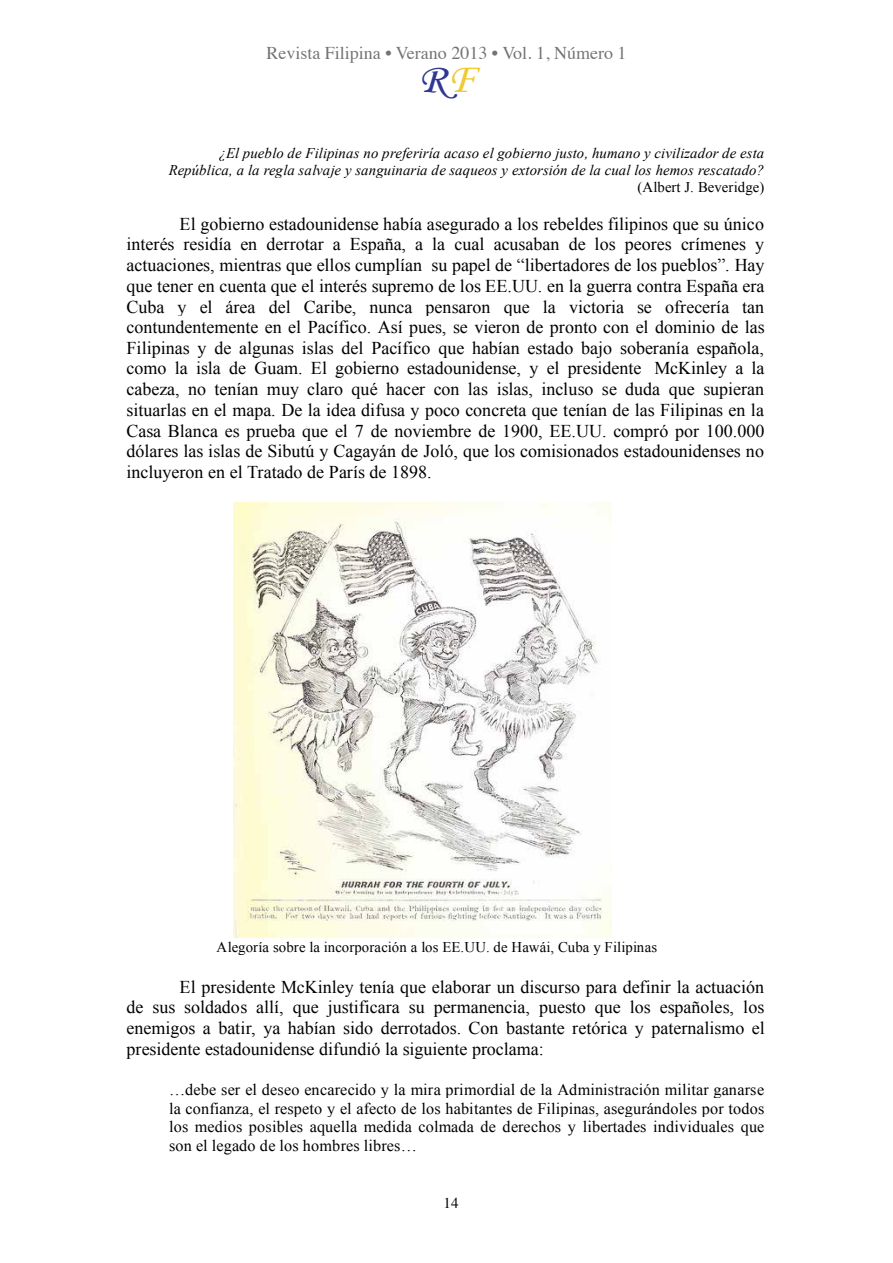
<style>
.page{position:relative;width:893px;height:1263px;background:#fff}
.page>*{position:absolute;margin:0;border:0;box-sizing:border-box;transform-origin:0 0}
.t1{font:42px "Monotype Corsiva";color:#2f3693;scale:1.15 1}
.t2{font:18px/20.7px "Times New Roman";color:#000;text-align:justify}
.t3{font:18px "Times";color:#000}
.t4{font:16.2px/18.9px "Times New Roman";letter-spacing:.01em;color:#000;text-align:justify}
.t5{font:15px "Times";color:#000}
.t6{font:italic 14.7px/17.2px "Times New Roman";letter-spacing:.01em;color:#000;text-align:right}
.t7{font:14.7px "Times New Roman";letter-spacing:.01em;color:#000}
.s1{color:#f0ca30}
</style>
<div class="page">
<img style="left:233px;top:503px;width:379px;height:435px">
<p class="t3" style="left:266px;top:36px;width:362px">Revista Filipina • Verano 2013 • Vol. 1, Número 1</p>
<h1 class="t1" style="left:418px;top:54px;width:51px">R<span class="s1">F</span></h1>
<p class="t6" style="left:169px;top:146px;width:597px">¿El pueblo de Filipinas no preferiría acaso el gobierno justo, humano y civilizador de esta<br>República, a la regla salvaje y sanguinaria de saqueos y extorsión de la cual los hemos rescatado?</p>
<p class="t7" style="left:637px;top:179px;width:128px">(Albert J. Beveridge)</p>
<p class="t2" style="left:127px;top:213px;width:640px;text-indent:53px">El gobierno estadounidense había asegurado a los rebeldes filipinos que su único interés residía en derrotar a España, a la cual acusaban de los peores crímenes y actuaciones, mientras que ellos cumplían su papel de “libertadores de los pueblos”. Hay que tener en cuenta que el interés supremo de los EE.UU. en la guerra contra España era Cuba y el área del Caribe, nunca pensaron que la victoria se ofrecería tan contundentemente en el Pacífico. Así pues, se vieron de pronto con el dominio de las Filipinas y de algunas islas del Pacífico que habían estado bajo soberanía española, como la isla de Guam. El gobierno estadounidense, y el presidente McKinley a la cabeza, no tenían muy claro qué hacer con las islas, incluso se duda que supieran situarlas en el mapa. De la idea difusa y poco concreta que tenían de las Filipinas en la Casa Blanca es prueba que el 7 de noviembre de 1900, EE.UU. compró por 100.000 dólares las islas de Sibutú y Cagayán de Joló, que los comisionados estadounidenses no incluyeron en el Tratado de París de 1898.</p>
<p class="t7" style="left:217px;top:939px;width:442px">Alegoría sobre la incorporación a los EE.UU. de Hawái, Cuba y Filipinas</p>
<p class="t2" style="left:127px;top:976px;width:640px;text-indent:53px">El presidente McKinley tenía que elaborar un discurso para definir la actuación de sus soldados allí, que justificara su permanencia, puesto que los españoles, los enemigos a batir, ya habían sido derrotados. Con bastante retórica y paternalismo el presidente estadounidense difundió la siguiente proclama:</p>
<p class="t4" style="left:169px;top:1080px;width:597px">…debe ser el deseo encarecido y la mira primordial de la Administración militar ganarse la confianza, el respeto y el afecto de los habitantes de Filipinas, asegurándoles por todos los medios posibles aquella medida colmada de derechos y libertades individuales que son el legado de los hombres libres…</p>
<p class="t5" style="left:443px;top:1189px;width:16px">14</p>
</div>
